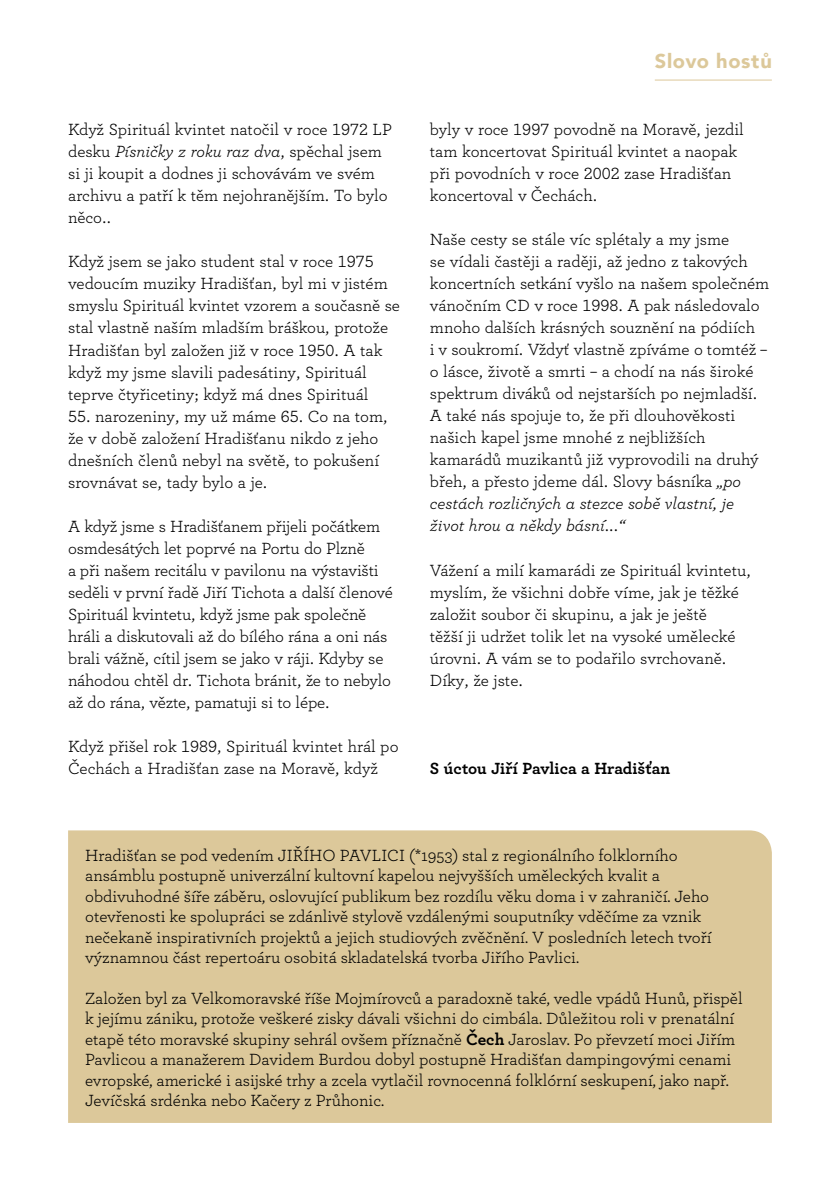
<style>
.page{position:relative;width:840px;height:1191px;background:#fff}
.page>*{position:absolute;margin:0;border:0;box-sizing:border-box;transform-origin:0 0}
.t1{font:900 20px "Avenir";color:#dcc89a}
.t2{font:17px/22px "Archer";color:#000}
.t3{font:700 17px "Archer";color:#000}
.s1{font-style:italic}
.s2{font-weight:700}
</style>
<div class="page">
<hr style="left:654px;top:80px;width:117px;height:1px;background:#dcc89a">
<div style="left:68px;top:830px;width:703px;height:293px;background:#dcc89a"></div>
<p class="t2" style="left:68px;top:118px;width:325px">Když Spirituál kvintet natočil v roce 1972 LP desku <span class="s1">Písničky z roku raz dva</span>, spěchal jsem si ji koupit a dodnes ji schovávám ve svém archivu a patří k těm nejohranějším. To bylo něco…</p>
<p class="t2" style="left:68px;top:250px;width:333px">Když jsem se jako student stal v roce 1975 vedoucím muziky Hradišťan, byl mi v jistém smyslu Spirituál kvintet vzorem a současně se stal vlastně naším mladším bráškou, protože Hradišťan byl založen již v roce 1950. A tak když my jsme slavili padesátiny, Spirituál teprve čtyřicetiny; když má dnes Spirituál</p>
<p class="t2" style="left:68px;top:404px;width:321px">55. narozeniny, my už máme 65. Co na tom, že v době založení Hradišťanu nikdo z jeho dnešních členů nebyl na světě, to pokušení srovnávat se, tady bylo a je.</p>
<p class="t2" style="left:68px;top:514px;width:326px">A když jsme s Hradišťanem přijeli počátkem osmdesátých let poprvé na Portu do Plzně<br>a při našem recitálu v pavilonu na výstavišti seděli v první řadě Jiří Tichota a další členové Spirituál kvintetu, když jsme pak společně hráli a diskutovali až do bílého rána a oni nás brali vážně, cítil jsem se jako v ráji. Kdyby se náhodou chtěl dr. Tichota bránit, že to nebylo až do rána, vězte, pamatuji si to lépe.</p>
<p class="t2" style="left:68px;top:734px;width:332px">Když přišel rok 1989, Spirituál kvintet hrál po<br>Čechách a Hradišťan zase na Moravě, když</p>
<p class="t1" style="left:654px;top:44px;width:118px">Slovo hostů</p>
<p class="t2" style="left:429px;top:118px;width:315px">byly v roce 1997 povodně na Moravě, jezdil tam koncertovat Spirituál kvintet a naopak při povodních v roce 2002 zase Hradišťan koncertoval v Čechách.</p>
<p class="t2" style="left:429px;top:228px;width:341px">Naše cesty se stále víc splétaly a my jsme<br>se vídali častěji a raději, až jedno z takových koncertních setkání vyšlo na našem společném vánočním CD v roce 1998. A pak následovalo mnoho dalších krásných souznění na pódiích<br>i v soukromí. Vždyť vlastně zpíváme o tomtéž – o lásce, životě a smrti – a chodí na nás široké spektrum diváků od nejstarších po nejmladší.<br>A také nás spojuje to, že při dlouhověkosti našich kapel jsme mnohé z nejbližších kamarádů muzikantů již vyprovodili na druhý břeh, a přesto jdeme dál. Slovy básníka <span class="s1">„po cestách rozličných a stezce sobě vlastní, je život hrou a někdy básní...“</span></p>
<p class="t2" style="left:429px;top:558px;width:322px">Vážení a milí kamarádi ze Spirituál kvintetu, myslím, že všichni dobře víme, jak je těžké založit soubor či skupinu, a jak je ještě<br>těžší ji udržet tolik let na vysoké umělecké úrovni. A vám se to podařilo svrchovaně.<br>Díky, že jste.</p>
<p class="t3" style="left:429px;top:754px;width:241px">S úctou Jiří Pavlica a Hradišťan</p>
<p class="t2" style="left:85px;top:843px;width:274px">Hradišťan se pod vedením Jiřího Pavlici</p>
<p class="t2" style="left:85px;top:844px;width:627px;line-height:20.4px;text-indent:324px">(*1953) stal z regionálního folklorního ansámblu postupně univerzální kultovní kapelou nejvyšších uměleckých kvalit a obdivuhodné šíře záběru, oslovující publikum bez rozdílu věku doma i v zahraničí. Jeho otevřenosti ke spolupráci se zdánlivě stylově vzdálenými souputníky vděčíme za vznik nečekaně inspirativních projektů a jejich studiových zvěčnění. V posledních letech tvoří významnou část repertoáru osobitá skladatelská tvorba Jiřího Pavlici.</p>
<p class="t2" style="left:85px;top:987px;width:658px;line-height:20.4px">Založen byl za Velkomoravské říše Mojmírovců a paradoxně také, vedle vpádů Hunů, přispěl k jejímu zániku, protože veškeré zisky dávali všichni do cimbála. Důležitou roli v prenatální etapě této moravské skupiny sehrál ovšem příznačně <span class="s2">Čech</span> Jaroslav. Po převzetí moci Jiřím Pavlicou a manažerem Davidem Burdou dobyl postupně Hradišťan dampingovými cenami evropské, americké i asijské trhy a zcela vytlačil rovnocenná folklórní seskupení, jako např.<br>Jevíčská srdénka nebo Kačery z Průhonic.</p>
</div>
